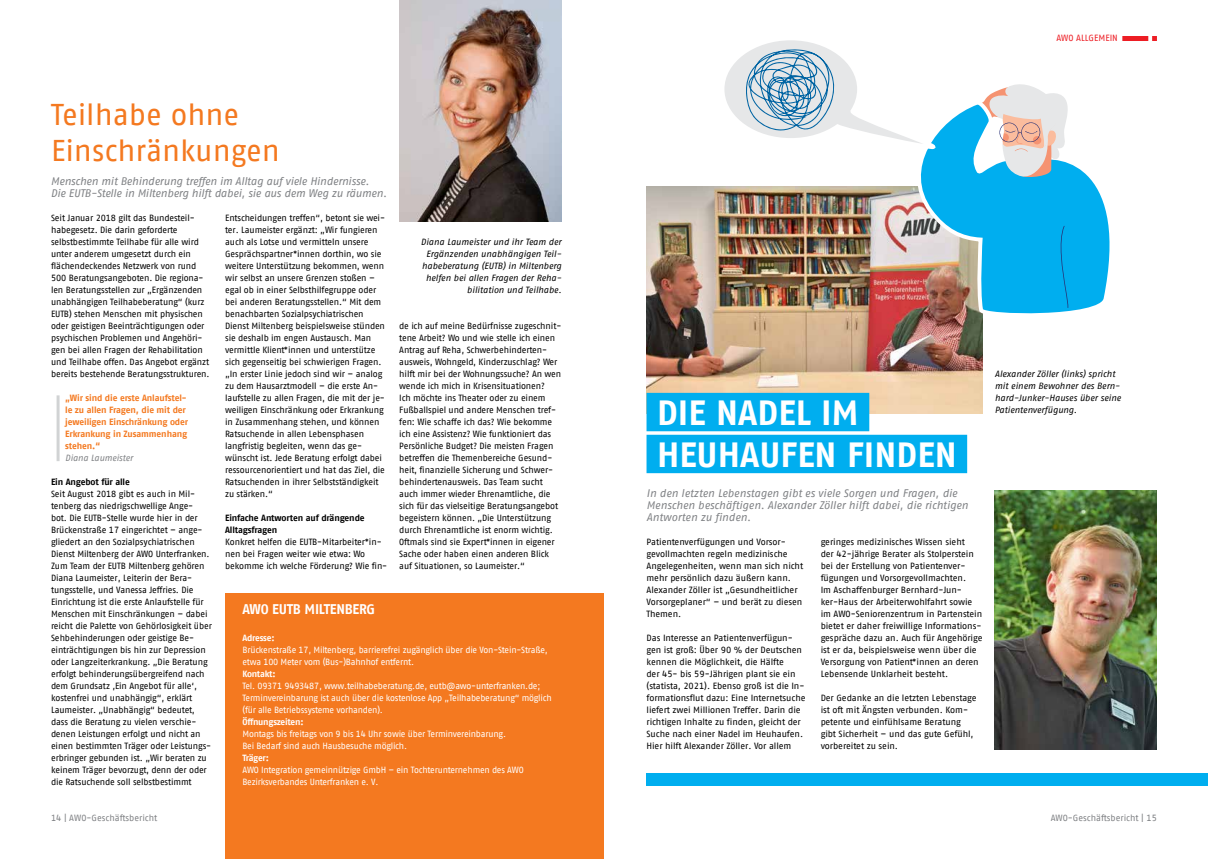
<style>
.page{position:relative;width:1208px;height:859px;background:#fff}
.page>*{position:absolute;margin:0;border:0;box-sizing:border-box;transform-origin:0 0}
.t1{font:700 34.9px/41.9px "AWO Fago Office";color:#fff}
.t2{font:30px/36px "AWO Fago Office";color:#f47920}
.t3{font:700 14px "AWO Fago Office";letter-spacing:-.02em;color:#fff}
.t4{font:italic 11px/12px "AWO Fago Office";letter-spacing:-.01em;color:#808285}
.t5{font:9px/12px "AWO Fago Office";letter-spacing:-.01em;color:#000}
.t6{font:9px/12px "AWO Fago Office";letter-spacing:-.02em;color:#fff}
.t7{font:italic 9px/12px "AWO Fago Office";letter-spacing:-.005em;color:#000;text-align:right}
.t8{font:700 9px/12px "AWO Fago Office";letter-spacing:-.01em;color:#f47920}
.t9{font:700 9px/12px "AWO Fago Office";letter-spacing:-.015em;color:#000}
.t10{font:9px "AWO Fago Office";color:#808285}
.t11{font:700 9px "AWO Fago Office";letter-spacing:-.025em;color:#fff}
.t12{font:italic 9px "AWO Fago Office";letter-spacing:-.01em;color:#808285}
.t13{font:9px "AWO Fago Office";color:#ed1d24}
</style>
<div class="page">
<div style="left:1122px;top:36px;width:26px;height:5px;background:#ed1d24"></div>
<svg style="left:1152px;top:36px;width:5px;height:5px"></svg>
<img style="left:646px;top:187px;width:336px;height:226px">
<hr style="left:57px;top:395px;width:3px;height:66px;background:#d1d3d4">
<div style="left:225px;top:593px;width:379px;height:266px;background:#f47920"></div>
<img style="left:399px;top:0;width:162px;height:221px">
<div style="left:646px;top:393px;width:223px;height:38px;background:#00aeef"></div>
<div style="left:646px;top:435px;width:321px;height:38px;background:#00aeef"></div>
<div style="left:646px;top:773px;width:562px;height:12px;background:#00aeef"></div>
<svg style="left:899px;top:108px;width:211px;height:212px"></svg>
<svg style="left:1057px;top:226px;width:11px;height:82px"></svg>
<svg style="left:969px;top:84px;width:100px;height:96px"></svg>
<svg style="left:724px;top:40px;width:218px;height:109px"></svg>
<img style="left:994px;top:490px;width:163px;height:259px">
<h2 class="t2" style="left:51px;top:96px;width:230px">Teilhabe ohne<br>Einschränkungen</h2>
<p class="t4" style="left:51px;top:175px;width:337px">Menschen mit Behinderung treffen im Alltag auf viele Hindernisse.<br>Die EUTB-Stelle in Miltenberg hilft dabei, sie aus dem Weg zu räumen.</p>
<p class="t5" style="left:51px;top:212px;width:160px">Seit Januar 2018 gilt das Bundesteil&shy;habegesetz. Die darin geforderte selbstbestimmte Teilhabe für alle wird unter anderem umgesetzt durch ein flächendeckendes Netzwerk von rund 500 Beratungsangeboten. Die regiona&shy;len Beratungsstellen zur „Ergänzenden unabhängigen Teilhabeberatung“ (kurz EUTB) stehen Menschen mit physischen oder geistigen Beeinträchtigungen oder psychischen Problemen und Angehöri&shy;gen bei allen Fragen der Rehabilitation und Teilhabe offen. Das Angebot ergänzt bereits bestehende Beratungsstrukturen.</p>
<p class="t8" style="left:65px;top:392px;width:124px">„Wir sind die erste Anlaufstel&shy;le zu allen Fragen, die mit der jeweiligen Einschränkung oder<br>Erkrankung in Zusammenhang stehen.“</p>
<p class="t12" style="left:65px;top:453px;width:69px">Diana Laumeister</p>
<p class="t9" style="left:51px;top:476px;width:80px">Ein Angebot für alle</p>
<p class="t5" style="left:51px;top:488px;width:162px">Seit August 2018 gibt es auch in Mil&shy;tenberg das niedrigschwellige Ange-<br>bot. Die EUTB-Stelle wurde hier in der Brückenstraße 17 eingerichtet – ange&shy;gliedert an den Sozialpsychiatrischen Dienst Miltenberg der AWO Unterfranken.<br>Zum Team der EUTB Miltenberg gehören Diana Laumeister, Leiterin der Bera&shy;tungsstelle, und Vanessa Jeffries. Die Einrichtung ist die erste Anlaufstelle für Menschen mit Einschränkungen – dabei reicht die Palette von Gehörlosigkeit über Sehbehinderungen oder geistige Be&shy;einträchtigungen bis hin zur Depression oder Langzeiterkrankung. „Die Beratung erfolgt behinderungsübergreifend nach dem Grundsatz ‚Ein Angebot für alle‘, kostenfrei und unabhängig“, erklärt Laumeister. „Unabhängig“ bedeutet, dass die Beratung zu vielen verschie&shy;denen Leistungen erfolgt und nicht an einen bestimmten Träger oder Leistungs&shy;erbringer gebunden ist. „Wir beraten zu keinem Träger bevorzugt, denn der oder die Ratsuchende soll selbstbestimmt</p>
<p class="t5" style="left:225px;top:212px;width:161px">Entscheidungen treffen“, betont sie wei&shy;ter. Laumeister ergänzt: „Wir fungieren auch als Lotse und vermitteln unsere Gesprächspartner*innen dorthin, wo sie weitere Unterstützung bekommen, wenn wir selbst an unsere Grenzen stoßen – egal ob in einer Selbsthilfegruppe oder bei anderen Beratungsstellen.“ Mit dem benachbarten Sozialpsychiatrischen Dienst Miltenberg beispielsweise stünden sie deshalb im engen Austausch. Man vermittle Klient*innen und unterstütze sich gegenseitig bei schwierigen Fragen. „In erster Linie jedoch sind wir – analog zu dem Hausarztmodell – die erste An&shy;laufstelle zu allen Fragen, die mit der je&shy;weiligen Einschränkung oder Erkrankung in Zusammenhang stehen, und können Ratsuchende in allen Lebensphasen langfristig begleiten, wenn das ge&shy;wünscht ist. Jede Beratung erfolgt dabei ressourcenorientiert und hat das Ziel, die Ratsuchenden in ihrer Selbstständigkeit zu stärken.“</p>
<p class="t9" style="left:225px;top:512px;width:141px">Einfache Antworten auf drängende<br>Alltagsfragen</p>
<p class="t5" style="left:225px;top:536px;width:164px">Konkret helfen die EUTB-Mitarbeiter*in&shy;nen bei Fragen weiter wie etwa: Wo bekomme ich welche Förderung? Wie fin-</p>
<p class="t7" style="left:421px;top:236px;width:142px">Diana Laumeister und ihr Team der<br>Ergänzenden unabhängigen Teil&shy;habeberatung (EUTB) in Miltenberg helfen bei allen Fragen der Reha&shy;bilitation und Teilhabe.</p>
<p class="t5" style="left:399px;top:320px;width:164px">de ich auf meine Bedürfnisse zugeschnit&shy;tene Arbeit? Wo und wie stelle ich einen Antrag auf Reha, Schwerbehinderten&shy;ausweis, Wohngeld, Kinderzuschlag? Wer hilft mir bei der Wohnungssuche? An wen wende ich mich in Krisensituationen?<br>Ich möchte ins Theater oder zu einem Fußballspiel und andere Menschen tref&shy;fen: Wie schaffe ich das? Wie bekomme ich eine Assistenz? Wie funktioniert das Persönliche Budget? Die meisten Fragen betreffen die Themenbereiche Gesund&shy;heit, finanzielle Sicherung und Schwer&shy;behindertenausweis. Das Team sucht auch immer wieder Ehrenamtliche, die sich für das vielseitige Beratungsangebot begeistern können. „Die Unterstützung durch Ehrenamtliche ist enorm wichtig.<br>Oftmals sind sie Expert*innen in eigener Sache oder haben einen anderen Blick auf Situationen, so Laumeister.“</p>
<h3 class="t3" style="left:242px;top:601px;width:134px">AWO EUTB MILTENBERG</h3>
<p class="t11" style="left:242px;top:633px;width:34px">Adresse:</p>
<p class="t6" style="left:242px;top:644px;width:307px">Brückenstraße 17, Miltenberg, barrierefrei zugänglich über die Von-Stein-Straße, etwa 100 Meter vom (Bus-)Bahnhof entfernt.</p>
<p class="t11" style="left:242px;top:669px;width:35px">Kontakt:</p>
<p class="t6" style="left:242px;top:680px;width:311px">Tel. 09371 9493487, www.teilhabeberatung.de, eutb@awo-unterfranken.de;<br>Terminvereinbarung ist auch über die kostenlose App „Teilhabeberatung“ möglich (für alle Betriebssysteme vorhanden).</p>
<p class="t11" style="left:242px;top:717px;width:63px">Öffnungszeiten:</p>
<p class="t6" style="left:242px;top:728px;width:265px">Montags bis freitags von 9 bis 14 Uhr sowie über Terminvereinbarung.<br>Bei Bedarf sind auch Hausbesuche möglich.</p>
<p class="t11" style="left:242px;top:753px;width:28px">Träger:</p>
<p class="t6" style="left:242px;top:764px;width:283px">AWO Integration gemeinnützige GmbH – ein Tochterunternehmen des AWO<br>Bezirksverbandes Unterfranken e. V.</p>
<p class="t13" style="left:1056px;top:33px;width:63px">AWO ALLGEMEIN</p>
<h1 class="t1" style="left:657px;top:391px;width:301px">DIE NADEL IM<br>HEUHAUFEN FINDEN</h1>
<p class="t4" style="left:646px;top:487px;width:323px">In den letzten Lebenstagen gibt es viele Sorgen und Fragen, die<br>Menschen beschäftigen. Alexander Zöller hilft dabei, die richtigen<br>Antworten zu finden.</p>
<p class="t5" style="left:646px;top:536px;width:158px">Patientenverfügungen und Vorsor&shy;gevollmachten regeln medizinische Angelegenheiten, wenn man sich nicht mehr persönlich dazu äußern kann.<br>Alexander Zöller ist „Gesundheitlicher Vorsorgeplaner“ – und berät zu diesen Themen.</p>
<p class="t5" style="left:646px;top:632px;width:160px">Das Interesse an Patientenverfügun&shy;gen ist groß: Über 90 % der Deutschen kennen die Möglichkeit, die Hälfte<br>der 45- bis 59-Jährigen plant sie ein (statista, 2021). Ebenso groß ist die In&shy;formationsflut dazu: Eine Internetsuche liefert zwei Millionen Treffer. Darin die richtigen Inhalte zu finden, gleicht der Suche nach einer Nadel im Heuhaufen.<br>Hier hilft Alexander Zöller. Vor allem</p>
<p class="t5" style="left:820px;top:536px;width:163px">geringes medizinisches Wissen sieht<br>der 42-jährige Berater als Stolperstein bei der Erstellung von Patientenver&shy;fügungen und Vorsorgevollmachten.<br>Im Aschaffenburger Bernhard-Jun&shy;ker-Haus der Arbeiterwohlfahrt sowie im AWO-Seniorenzentrum in Partenstein bietet er daher freiwillige Informations&shy;gespräche dazu an. Auch für Angehörige ist er da, beispielsweise wenn über die Versorgung von Patient*innen an deren Lebensende Unklarheit besteht.</p>
<p class="t5" style="left:820px;top:692px;width:157px">Der Gedanke an die letzten Lebenstage ist oft mit Ängsten verbunden. Kom&shy;petente und einfühlsame Beratung gibt Sicherheit – und das gute Gefühl, vorbereitet zu sein.</p>
<p class="t7" style="left:994px;top:368px;width:128px;text-align:left">Alexander Zöller (links) spricht mit einem Bewohner des Bern&shy;hard-Junker-Hauses über seine<br>Patientenverfügung.</p>
<p class="t10" style="left:51px;top:813px;width:108px">14 | AWO-Geschäftsbericht</p>
<p class="t10" style="left:1050px;top:813px;width:108px">AWO-Geschäftsbericht | 15</p>
</div>
